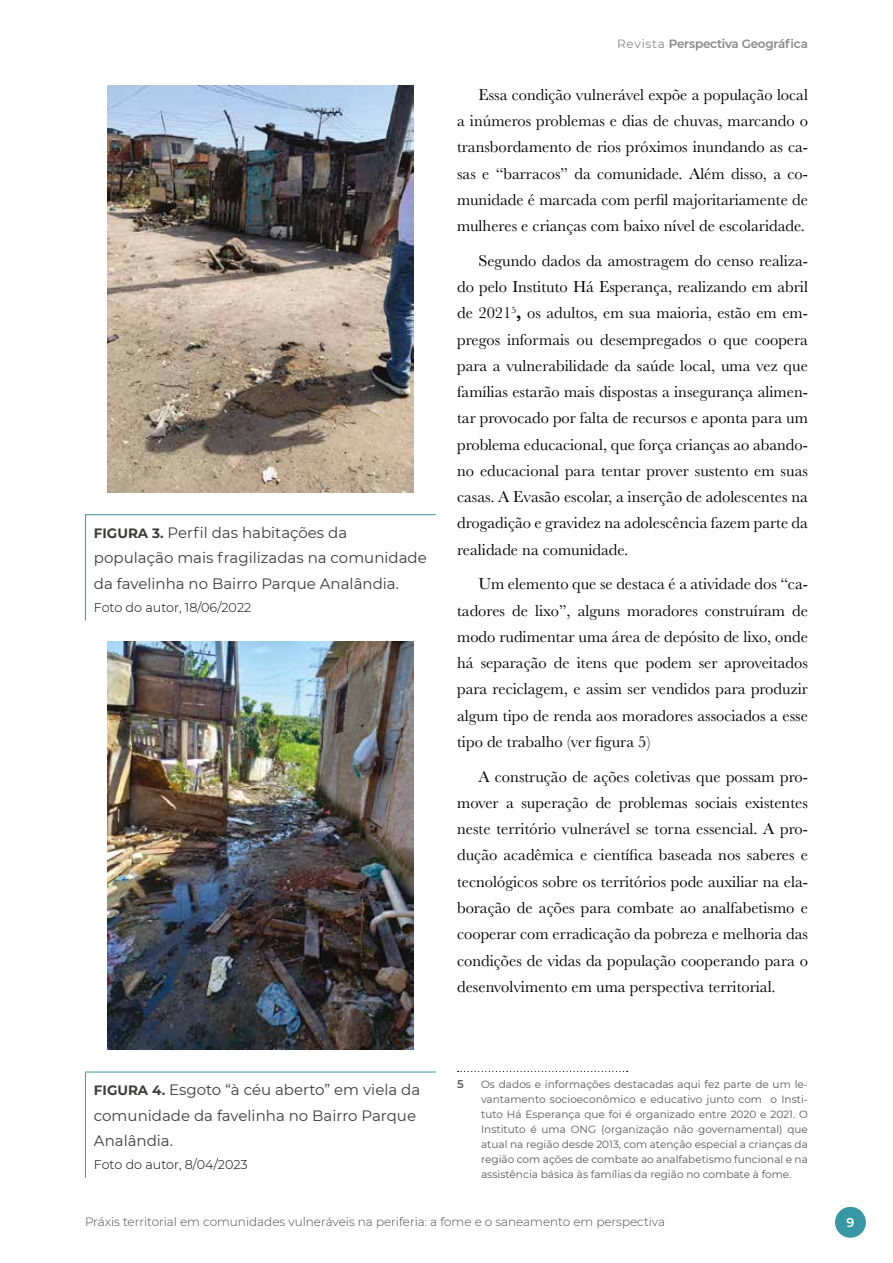
<style>
.page{position:relative;width:893px;height:1263px;background:#fff}
.page>*{position:absolute;margin:0;border:0;box-sizing:border-box;transform-origin:0 0}
.t1{font:16.5px/26.2px "Baskerville";color:#000;text-align:justify}
.t2{font:15px/25.5px "Montserrat";color:#3c3c3b}
.t3{font:300 12.75px "Montserrat";color:#000}
.t4{font:600 12.75px "Montserrat";color:#fff}
.t5{font:300 12px "Montserrat";color:#4a4a49}
.t6{font:600 12px "Montserrat";letter-spacing:-.02em;color:#878787}
.t7{font:600 11.25px "Montserrat";color:#575756}
.t8{font:10.5px/15px "Montserrat";color:#575756;text-align:justify}
.s1{font-weight:700;font-size:13.5px}
.s2{font-weight:400}
.s3{font-weight:700}
</style>
<div class="page">
<div style="left:835px;top:1207px;width:31px;height:31px;background:#3897a4;border-radius:50%"></div>
<hr style="left:85px;top:514px;width:351px;height:1px;background:#3897a4">
<hr style="left:85px;top:515px;width:1px;height:106px;background:#3897a4">
<hr style="left:85px;top:1072px;width:351px;height:1px;background:#3897a4">
<hr style="left:85px;top:1072px;width:1px;height:106px;background:#3897a4">
<img style="left:108px;top:85px;width:305px;height:408px">
<img style="left:108px;top:642px;width:305px;height:407px">
<svg style="left:458px;top:1071px;width:170px;height:1px"></svg>
<p class="t2" style="left:94px;top:519px;width:334px"><span class="s1">FIGURA 3.</span> Perfil das habitações da população mais fragilizadas na comunidade da favelinha no Bairro Parque Analândia.</p>
<p class="t3" style="left:94px;top:599px;width:159px">Foto do autor, 18/06/2022</p>
<p class="t6" style="left:617px;top:36px;width:192px"><span class="s2">Revista</span> Perspectiva Geográfica</p>
<p class="t1" style="left:457px;top:82px;width:352px;text-indent:21px">Essa condição vulnerável expõe a população local a inúmeros problemas e dias de chuvas, marcando o transbordamento de rios próximos inundando as ca&shy;sas e “barracos” da comunidade. Além disso, a co&shy;munidade é marcada com perfil majoritariamente de mulheres e crianças com baixo nível de escolaridade.</p>
<p class="t1" style="left:457px;top:248px;width:352px;text-indent:21px">Segundo dados da amostragem do censo realiza&shy;do pelo Instituto Há Esperança, realizando em abril de 2021<sup>5</sup><span class="s3">,</span> os adultos, em sua maioria, estão em em&shy;pregos informais ou desempregados o que coopera para a vulnerabilidade da saúde local, uma vez que famílias estarão mais dispostas a insegurança alimen&shy;tar provocado por falta de recursos e aponta para um problema educacional, que força crianças ao abando&shy;no educacional para tentar prover sustento em suas casas. A Evasão escolar, a inserção de adolescentes na drogadição e gravidez na adolescência fazem parte da realidade na comunidade.</p>
<p class="t1" style="left:457px;top:571px;width:352px;text-indent:21px">Um elemento que se destaca é a atividade dos “ca&shy;tadores de lixo”, alguns moradores construíram de modo rudimentar uma área de depósito de lixo, onde há separação de itens que podem ser aproveitados para reciclagem, e assim ser vendidos para produzir algum tipo de renda aos moradores associados a esse tipo de trabalho (ver figura 5)</p>
<p class="t1" style="left:457px;top:763px;width:352px;text-indent:21px">A construção de ações coletivas que possam pro&shy;mover a superação de problemas sociais existentes neste território vulnerável se torna essencial. A pro&shy;dução acadêmica e científica baseada nos saberes e tecnológicos sobre os territórios pode auxiliar na ela&shy;boração de ações para combate ao analfabetismo e cooperar com erradicação da pobreza e melhoria das condições de vidas da população cooperando para o desenvolvimento em uma perspectiva territorial.</p>
<p class="t2" style="left:94px;top:1076px;width:328px"><span class="s1">FIGURA 4.</span> Esgoto “à céu aberto” em viela da comunidade da favelinha no Bairro Parque<br>Analândia.</p>
<p class="t3" style="left:94px;top:1156px;width:155px">Foto do autor, 8/04/2023</p>
<p class="t7" style="left:457px;top:1076px;width:8px">5</p>
<p class="t8" style="left:481px;top:1076px;width:328px">Os dados e informações destacadas aqui fez parte de um le&shy;vantamento socioeconômico e educativo junto com o Insti&shy;tuto Há Esperança que foi é organizado entre 2020 e 2021. O Instituto é uma ONG (organização não governamental) que atual na região desde 2013, com atenção especial a crianças da região com ações de combate ao analfabetismo funcional e na assistência básica às famílias da região no combate à fome.</p>
<p class="t5" style="left:85px;top:1214px;width:581px">Práxis territorial em comunidades vulneráveis na periferia: a fome e o saneamento em perspectiva</p>
<p class="t4" style="left:846px;top:1213px;width:9px">9</p>
</div>
